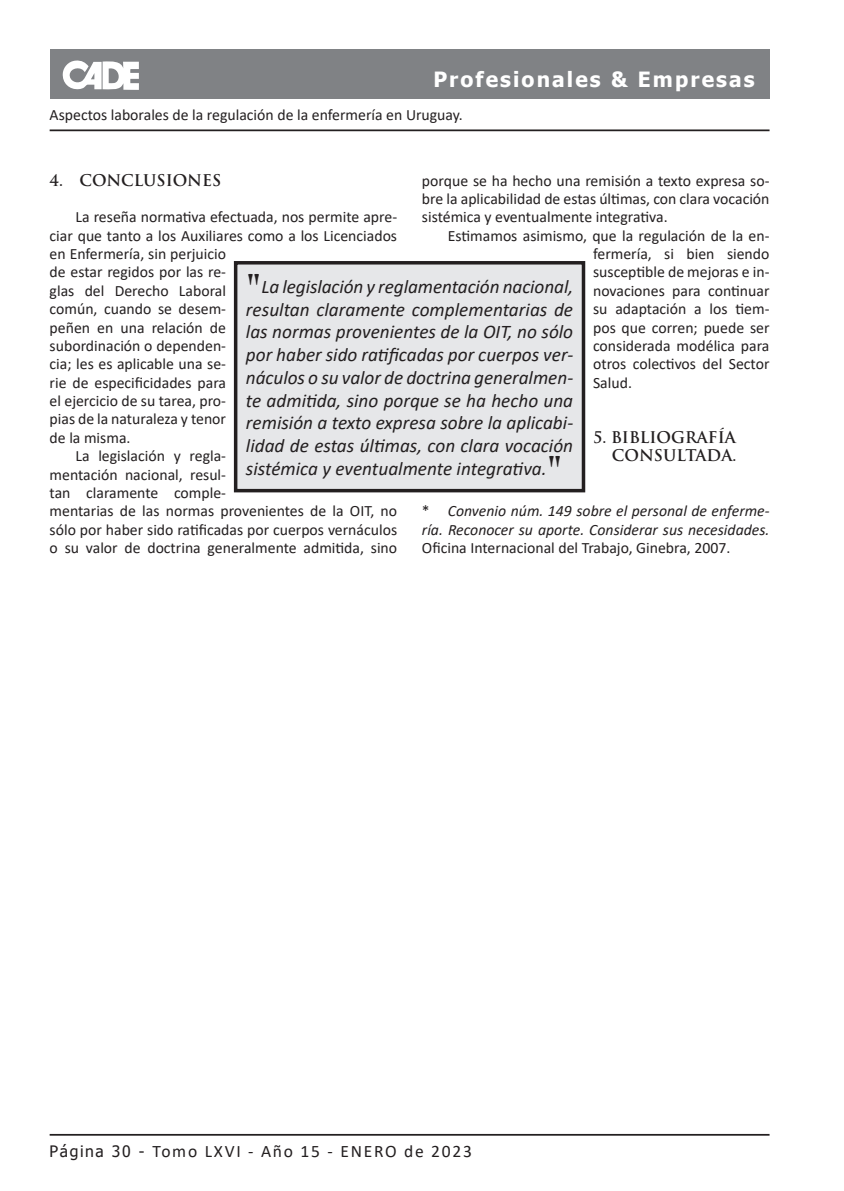
<style>
.page{position:relative;width:844px;height:1191px;background:#fff}
.page>*{position:absolute;margin:0;border:0;box-sizing:border-box;transform-origin:0 0}
.t1{font:700 43.75px "Trajan Pro";color:#231f20}
.t2{font:700 21px "Tahoma";letter-spacing:.1em;color:#fff}
.t3{font:italic 19.25px/22.8px "Calibri";color:#231f20;text-align:justify}
.t4{font:17.5px "Calibri";letter-spacing:.1em;color:#231f20}
.t5{font:15.75px/18.4px "Calibri";color:#231f20;text-align:justify}
.t6{font:italic 15.75px/18.4px "Calibri";color:#231f20}
.t7{font:700 15.75px/18.4px "Trajan Pro";color:#231f20;text-align:right}
.s1{font-style:normal}
.s2{font-family:"Tahoma";font-size:15.75px}
</style>
<div class="page">
<div style="left:50px;top:50px;width:719px;height:49px;background:#808285"></div>
<hr style="left:50px;top:129px;width:719px;height:2px;background:#231f20">
<hr style="left:50px;top:1133px;width:719px;height:2px;background:#231f20">
<svg style="left:62px;top:60px;width:77px;height:30px"></svg>
<div style="left:235px;top:263px;width:348px;height:227px;background:#e6e7e9"></div>
<div style="left:234px;top:261px;width:351px;height:231px;border:4px solid #231f20"></div>
<h2 class="t2" style="left:433px;top:64px;width:323px">Profesionales &amp; Empresas</h2>
<p class="t5" style="left:50px;top:105px;width:414px">Aspectos laborales de la regulación de la enfermería en Uruguay.</p>
<p class="t7" style="left:50px;top:171px;width:173px">4. CONCLUSIONES</p>
<p class="t5" style="left:75px;top:207px;width:323px">La reseña normativa efectuada, nos permite apre-</p>
<p class="t5" style="left:50px;top:226px;width:349px">ciar que tanto a los Auxiliares como a los Licenciados</p>
<p class="t5" style="left:50px;top:244px;width:178px">en Enfermería, sin perjuicio</p>
<p class="t5" style="left:50px;top:262px;width:178px">de estar regidos por las re-</p>
<p class="t5" style="left:50px;top:281px;width:178px">glas del Derecho Laboral</p>
<p class="t5" style="left:50px;top:299px;width:178px">común, cuando se desem-</p>
<p class="t5" style="left:50px;top:318px;width:178px">peñen en una relación de</p>
<p class="t5" style="left:50px;top:336px;width:178px">subordinación o dependen-</p>
<p class="t5" style="left:50px;top:354px;width:178px">cia; les es aplicable una se-</p>
<p class="t5" style="left:50px;top:373px;width:178px">rie de especificidades para</p>
<p class="t5" style="left:50px;top:391px;width:178px">el ejercicio de su tarea, pro-</p>
<p class="t5" style="left:50px;top:409px;width:178px">pias de la naturaleza y tenor</p>
<p class="t5" style="left:50px;top:428px;width:82px">de la misma.</p>
<p class="t5" style="left:75px;top:446px;width:152px">La legislación y regla-</p>
<p class="t5" style="left:50px;top:465px;width:178px">mentación nacional, resul-</p>
<p class="t5" style="left:50px;top:483px;width:178px">tan claramente comple-</p>
<p class="t5" style="left:50px;top:501px;width:349px">mentarias de las normas provenientes de la OIT, no</p>
<p class="t5" style="left:50px;top:520px;width:349px">sólo por haber sido ratificadas por cuerpos vernáculos</p>
<p class="t5" style="left:50px;top:538px;width:349px">o su valor de doctrina generalmente admitida, sino</p>
<p class="t5" style="left:422px;top:171px;width:349px">porque se ha hecho una remisión a texto expresa so&shy;bre la aplicabilidad de estas últimas, con clara vocación sistémica y eventualmente integrativa.</p>
<p class="t5" style="left:593px;top:226px;width:178px;text-indent:-145px">Estimamos asimismo, que la regulación de la en&shy;fermería, si bien siendo susceptible de mejoras e in&shy;novaciones para continuar su adaptación a los tiem&shy;pos que corren; puede ser considerada modélica para otros colectivos del Sector Salud.</p>
<p class="t7" style="left:593px;top:428px;width:145px">5. BIBLIOGRAFÍA<br>CONSULTADA.</p>
<h1 class="t1" style="left:246px;top:264px;width:17px">"</h1>
<p class="t3" style="left:246px;top:274px;width:328px;text-indent:15px">La legislación y reglamentación nacional, resultan claramente complementarias de las normas provenientes de la OIT, no sólo por haber sido ratificadas por cuerpos ver&shy;náculos o su valor de doctrina generalmen&shy;te admitida, sino porque se ha hecho una remisión a texto expresa sobre la aplicabi&shy;lidad de estas últimas, con clara vocación sistémica y eventualmente integrativa.</p>
<h1 class="t1" style="left:546px;top:446px;width:17px">"</h1>
<p class="t6" style="left:422px;top:501px;width:349px"><span class="s1">*</span> Convenio núm. 149 sobre el personal de enferme&shy;ría. Reconocer su aporte. Considerar sus necesidades.</p>
<p class="t5" style="left:422px;top:538px;width:310px">Oficina Internacional del Trabajo, Ginebra, 2007.</p>
<p class="t4" style="left:50px;top:1139px;width:424px"><span class="s2">Página 30 -</span> Tomo LXVI - Año 15 - ENERO de 2023</p>
</div>
